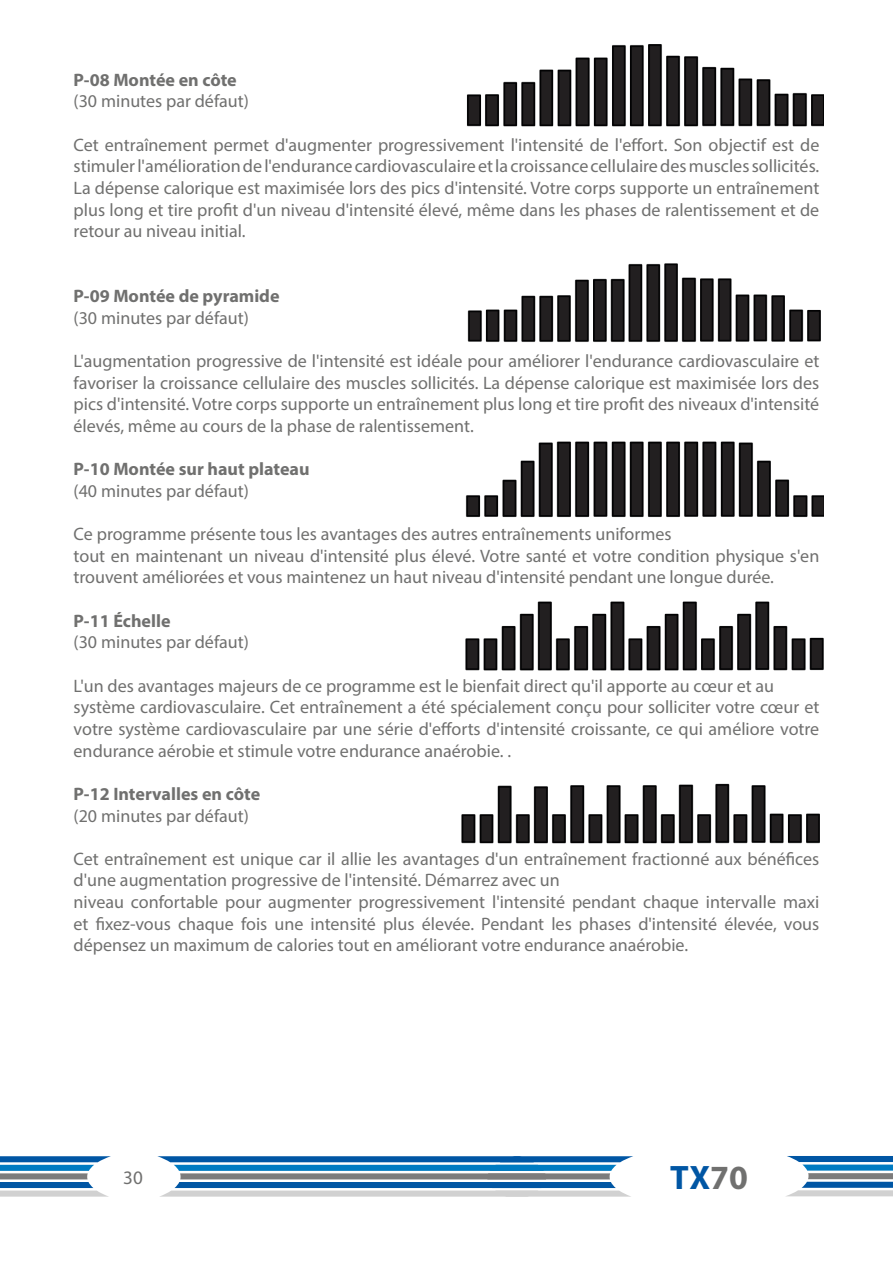
<style>
.page{position:relative;width:893px;height:1263px;background:#fff}
.page>*{position:absolute;margin:0;border:0;box-sizing:border-box;transform-origin:0 0}
.t1{font:700 34.05px "Myriad Pro";color:#0056a4}
.t2{font:19.05px "Myriad Pro";color:#70706f}
.Einf__Abs{font:18px/21.6px "Myriad Pro";color:#70706f;text-align:justify}
.Einf__Abs-2{font:700 18px "Myriad Pro";color:#70706f}
.s1{color:#70706f}
</style>
<div class="page">
<svg style="left:787px;top:1156px;width:106px;height:40px"></svg>
<svg style="left:0;top:1156px;width:111px;height:40px"></svg>
<svg style="left:157px;top:1156px;width:476px;height:40px"></svg>
<img style="left:467px;top:263px;width:354px;height:79px">
<img style="left:465px;top:441px;width:359px;height:77px">
<img style="left:465px;top:601px;width:359px;height:70px">
<img style="left:461px;top:784px;width:358px;height:60px">
<img style="left:466px;top:44px;width:358px;height:83px">
<p class="Einf__Abs-2" style="left:74px;top:68px;width:165px">P-08 Montée en côte</p>
<p class="Einf__Abs" style="left:74px;top:90px;width:177px">(30 minutes par défaut)</p>
<p class="Einf__Abs" style="left:74px;top:133px;width:747px">Cet entraînement permet d'augmenter progressivement l'intensité de l'effort. Son objectif est de stimuler l'amélioration de l'endurance cardiovasculaire et la croissance cellulaire des muscles sollicités.<br>La dépense calorique est maximisée lors des pics d'intensité. Votre corps supporte un entraînement plus long et tire profit d'un niveau d'intensité élevé, même dans les phases de ralentissement et de retour au niveau initial.</p>
<p class="Einf__Abs-2" style="left:74px;top:284px;width:207px">P-09 Montée de pyramide</p>
<p class="Einf__Abs" style="left:74px;top:307px;width:177px">(30 minutes par défaut)</p>
<p class="Einf__Abs" style="left:74px;top:350px;width:747px">L'augmentation progressive de l'intensité est idéale pour améliorer l'endurance cardiovasculaire et favoriser la croissance cellulaire des muscles sollicités. La dépense calorique est maximisée lors des pics d'intensité. Votre corps supporte un entraînement plus long et tire profit des niveaux d'intensité élevés, même au cours de la phase de ralentissement.</p>
<p class="Einf__Abs-2" style="left:74px;top:457px;width:237px">P-10 Montée sur haut plateau</p>
<p class="Einf__Abs" style="left:74px;top:480px;width:177px">(40 minutes par défaut)</p>
<p class="Einf__Abs" style="left:74px;top:523px;width:600px">Ce programme présente tous les avantages des autres entraînements uniformes</p>
<p class="Einf__Abs" style="left:74px;top:545px;width:747px">tout en maintenant un niveau d'intensité plus élevé. Votre santé et votre condition physique s'en trouvent améliorées et vous maintenez un haut niveau d'intensité pendant une longue durée.</p>
<p class="Einf__Abs-2" style="left:74px;top:609px;width:98px">P-11 Échelle</p>
<p class="Einf__Abs" style="left:74px;top:631px;width:177px">(30 minutes par défaut)</p>
<p class="Einf__Abs" style="left:74px;top:674px;width:702px">L'un des avantages majeurs de ce programme est le bienfait direct qu'il apporte au cœur et au</p>
<p class="Einf__Abs" style="left:74px;top:696px;width:747px">système cardiovasculaire. Cet entraînement a été spécialement conçu pour solliciter votre cœur et votre système cardiovasculaire par une série d'efforts d'intensité croissante, ce qui améliore votre endurance aérobie et stimule votre endurance anaérobie. .</p>
<p class="Einf__Abs-2" style="left:74px;top:782px;width:188px">P-12 Intervalles en côte</p>
<p class="Einf__Abs" style="left:74px;top:804px;width:177px">(20 minutes par défaut)</p>
<p class="Einf__Abs" style="left:74px;top:848px;width:747px">Cet entraînement est unique car il allie les avantages d'un entraînement fractionné aux bénéfices d'une augmentation progressive de l'intensité. Démarrez avec un</p>
<p class="Einf__Abs" style="left:74px;top:891px;width:747px">niveau confortable pour augmenter progressivement l'intensité pendant chaque intervalle maxi et fixez-vous chaque fois une intensité plus élevée. Pendant les phases d'intensité élevée, vous dépensez un maximum de calories tout en améliorant votre endurance anaérobie.</p>
<p class="t2" style="left:123px;top:1166px;width:21px">30</p>
<h1 class="t1" style="left:670px;top:1155px;width:79px">TX<span class="s1">70</span></h1>
</div>
